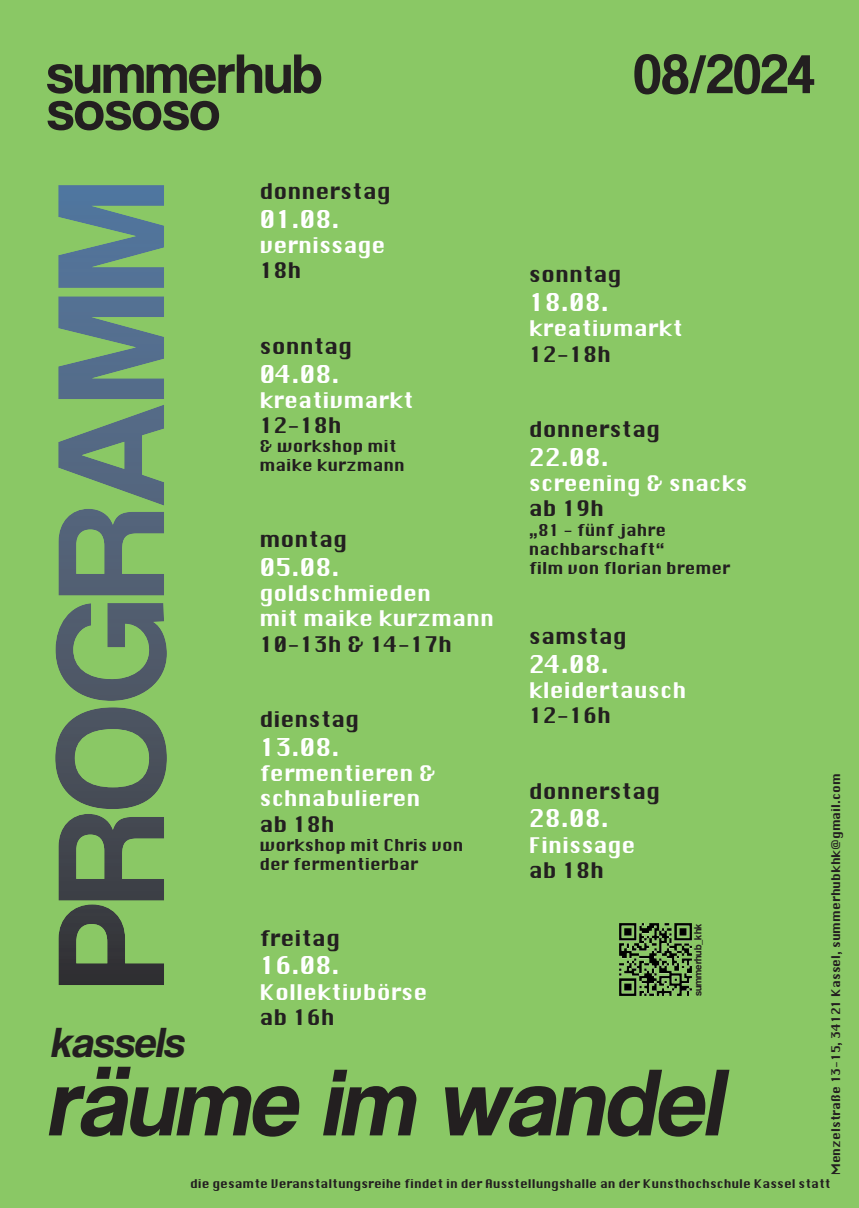
<style>
.page{position:relative;width:859px;height:1208px;background:#8ac865}
.page>*{position:absolute;margin:0;border:0;box-sizing:border-box;transform-origin:0 0}
.t1{font:italic 97.7px "Coolvetica Rg";color:#231f20}
.t2{font:57.1px "Coolvetica Rg";color:#231f20}
.t3{font:57px "Coolvetica Rg";color:#231f20}
.t4{font:italic 43.4px "Coolvetica Rg";color:#231f20}
.t5{font:24px "Silom";color:#fff}
.t6{font:21px/25.2px "Silom";color:#fff}
.t7{font:21px "Silom";color:#231f20}
.t8{font:16px/19.2px "Silom";color:#231f20}
.t9{font:11.7px "Silom";color:#231f20}
.t10{font:10.7px "Coolvetica Rg";color:#231f20}
</style>
<div class="page">
<img style="left:620px;top:924px;width:72px;height:72px">
<svg style="left:55px;top:185px;width:112px;height:800px"></svg>
<h2 class="t2" style="left:47px;top:54px;width:277px">summerhub</h2>
<h3 class="t3" style="left:633px;top:54px;width:183px">08/2024</h3>
<h2 class="t2" style="left:47px;top:90px;width:175px">sososo</h2>
<h3 class="t4" style="left:50px;top:1017px;width:135px">kassels</h3>
<h3 class="t7" style="left:259px;top:183px;width:133px">donnerstag</h3>
<h3 class="t5" style="left:259px;top:209px;width:82px">01.08.</h3>
<h3 class="t6" style="left:259px;top:235px;width:128px">vernissage</h3>
<h3 class="t7" style="left:259px;top:262px;width:44px">18h</h3>
<h3 class="t7" style="left:259px;top:338px;width:94px">sonntag</h3>
<h3 class="t5" style="left:259px;top:364px;width:82px">04.08.</h3>
<h3 class="t6" style="left:259px;top:390px;width:156px">kreativmarkt</h3>
<h3 class="t7" style="left:259px;top:417px;width:84px">12-18h</h3>
<h3 class="t8" style="left:259px;top:438px;width:147px">&amp; workshop mit maike kurzmann</h3>
<h3 class="t7" style="left:259px;top:531px;width:89px">montag</h3>
<h3 class="t5" style="left:259px;top:557px;width:82px">05.08.</h3>
<h3 class="t6" style="left:259px;top:583px;width:236px">goldschmieden<br>mit maike kurzmann</h3>
<h3 class="t7" style="left:259px;top:635px;width:194px">10-13h &amp; 14-17h</h3>
<h3 class="t7" style="left:259px;top:711px;width:101px">dienstag</h3>
<h3 class="t5" style="left:259px;top:737px;width:82px">13.08.</h3>
<h3 class="t6" style="left:259px;top:763px;width:178px">fermentieren &amp; schnabulieren</h3>
<h3 class="t7" style="left:259px;top:815px;width:77px">ab 18h</h3>
<h3 class="t8" style="left:259px;top:837px;width:206px">workshop mit Chris von der fermentierbar</h3>
<h3 class="t7" style="left:259px;top:929px;width:82px">freitag</h3>
<h3 class="t5" style="left:259px;top:956px;width:82px">16.08.</h3>
<h3 class="t6" style="left:259px;top:981px;width:170px">Kollektivbˆrse</h3>
<h3 class="t7" style="left:259px;top:1008px;width:77px">ab 16h</h3>
<h3 class="t7" style="left:529px;top:266px;width:94px">sonntag</h3>
<h3 class="t5" style="left:529px;top:293px;width:82px">18.08.</h3>
<h3 class="t6" style="left:529px;top:318px;width:156px">kreativmarkt</h3>
<h3 class="t7" style="left:529px;top:345px;width:84px">12-18h</h3>
<h3 class="t7" style="left:529px;top:421px;width:133px">donnerstag</h3>
<h3 class="t5" style="left:529px;top:447px;width:82px">22.08.</h3>
<h3 class="t6" style="left:529px;top:473px;width:220px">screening &amp; snacks</h3>
<h3 class="t7" style="left:529px;top:500px;width:77px">ab 19h</h3>
<h3 class="t8" style="left:529px;top:522px;width:203px">Ñ81 - f¸nf jahre nachbarschaftì<br>film von florian bremer</h3>
<h3 class="t7" style="left:529px;top:627px;width:100px">samstag</h3>
<h3 class="t5" style="left:529px;top:654px;width:82px">24.08.</h3>
<h3 class="t6" style="left:529px;top:679px;width:159px">kleidertausch</h3>
<h3 class="t7" style="left:529px;top:706px;width:84px">12-16h</h3>
<h3 class="t7" style="left:529px;top:782px;width:133px">donnerstag</h3>
<h3 class="t5" style="left:529px;top:809px;width:82px">28.08.</h3>
<h3 class="t6" style="left:529px;top:834px;width:108px">Finissage</h3>
<h3 class="t7" style="left:529px;top:861px;width:77px">ab 18h</h3>
<p class="t10" style="left:694px;top:996px;width:74px;rotate:-90deg">summerhub_khk</p>
<h1 class="t1" style="left:46px;top:1044px;width:676px">räume im wandel</h1>
<p class="t9" style="left:831px;top:1175px;width:403px;rotate:-90deg">Menzelstrafle 13-15, 34121 Kassel, summerhubkhk@gmail.com</p>
<p class="t9" style="left:190px;top:1179px;width:642px">die gesamte Veranstaltungsreihe findet in der Ausstellungshalle an der Kunsthochschule Kassel statt</p>
</div>
